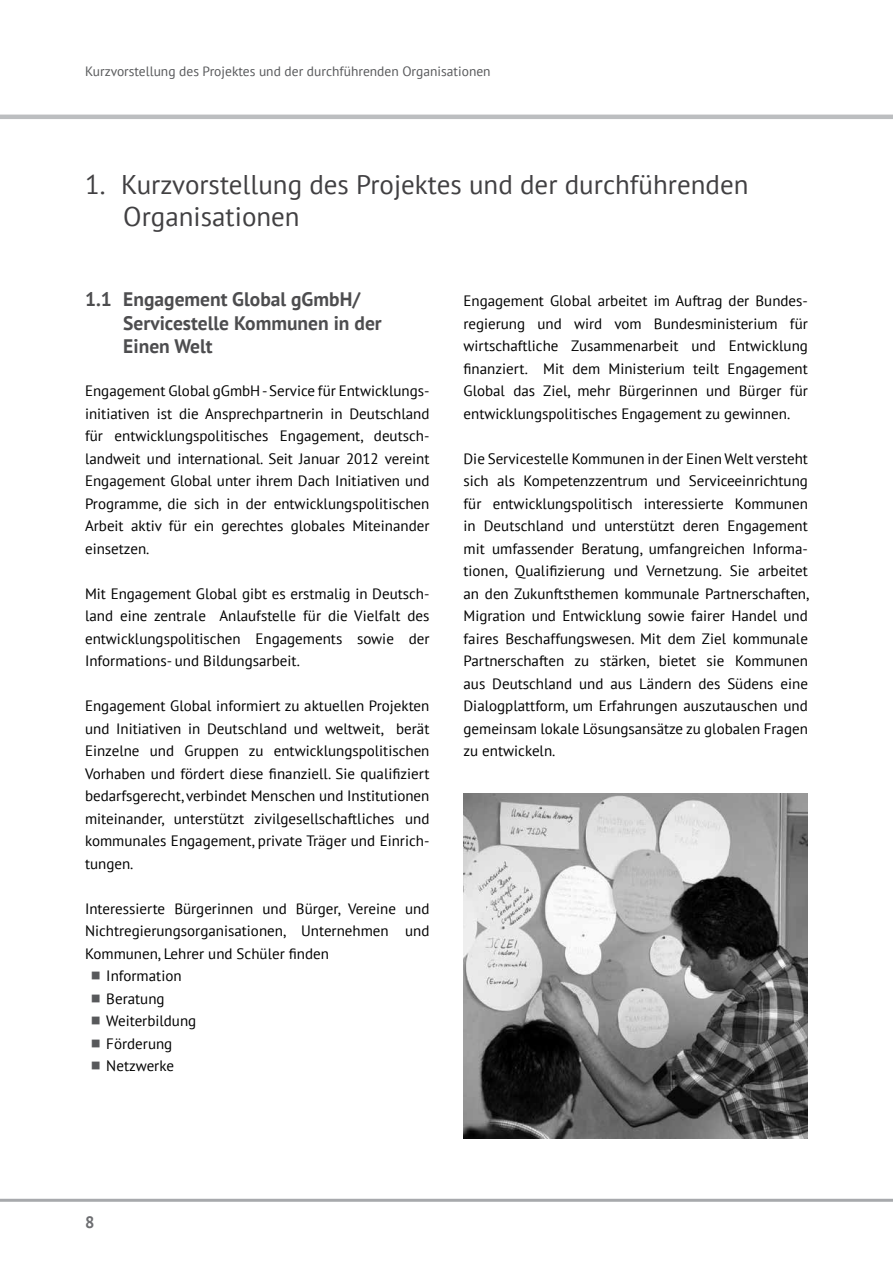
<style>
.page{position:relative;width:893px;height:1263px;background:#fff}
.page>*{position:absolute;margin:0;border:0;box-sizing:border-box;transform-origin:0 0}
.t1{font:27px/32.4px "PT Sans";color:#414042}
.t2{font:700 19.5px/23.4px "PT Sans";color:#4d4d4f}
.t3{font:700 16.5px "PT Sans";color:#6d6e71}
.t4{font:15px/22.5px "PT Sans";color:#000;text-align:justify}
.t5{font:13.5px "PT Sans";color:#58595b}
</style>
<div class="page">
<hr style="left:0;top:115px;width:893px;height:4px;background:#bcbec0">
<hr style="left:0;top:1199px;width:893px;height:3px;background:#a7a9ac">
<img style="left:463px;top:793px;width:345px;height:345px">
<p class="t5" style="left:85px;top:63px;width:407px">Kurzvorstellung des Projektes und der durchführenden Organisationen</p>
<h1 class="t1" style="left:123px;top:168px;width:627px;text-indent:-38px">1. Kurzvorstellung des Projektes und der durchführenden<br>Organisationen</h1>
<h2 class="t2" style="left:123px;top:287px;width:260px;text-indent:-38px">1.1 Engagement Global gGmbH/<br>Servicestelle Kommunen in der<br>Einen Welt</h2>
<p class="t4" style="left:85px;top:379px;width:346px">Engagement Global gGmbH - Service für Entwicklungs&shy;initiativen ist die Ansprechpartnerin in Deutschland für entwicklungspolitisches Engagement, deutsch&shy;landweit und international. Seit Januar 2012 vereint Engagement Global unter ihrem Dach Initiativen und Programme, die sich in der entwicklungspolitischen Arbeit aktiv für ein gerechtes globales Miteinander einsetzen.</p>
<p class="t4" style="left:85px;top:582px;width:346px">Mit Engagement Global gibt es erstmalig in Deutsch&shy;land eine zentrale Anlaufstelle für die Vielfalt des entwicklungspolitischen Engagements sowie der Informations- und Bildungsarbeit.</p>
<p class="t4" style="left:85px;top:694px;width:346px">Engagement Global informiert zu aktuellen Projekten und Initiativen in Deutschland und weltweit, berät Einzelne und Gruppen zu entwicklungspolitischen Vorhaben und fördert diese finanziell. Sie qualifiziert bedarfsgerecht, verbindet Menschen und Institutionen miteinander, unterstützt zivilgesellschaftliches und kommunales Engagement, private Träger und Einrich&shy;tungen.</p>
<p class="t4" style="left:85px;top:897px;width:346px">Interessierte Bürgerinnen und Bürger, Vereine und</p>
<p class="t4" style="left:85px;top:919px;width:346px">Nichtregierungsorganisationen, Unternehmen und</p>
<p class="t4" style="left:85px;top:942px;width:245px">Kommunen, Lehrer und Schüler finden</p>
<p class="t4" style="left:106px;top:964px;width:77px">Information</p>
<p class="t4" style="left:106px;top:987px;width:60px">Beratung</p>
<p class="t4" style="left:106px;top:1009px;width:91px">Weiterbildung</p>
<p class="t4" style="left:106px;top:1032px;width:68px">Förderung</p>
<p class="t4" style="left:106px;top:1054px;width:69px">Netzwerke</p>
<p class="t4" style="left:463px;top:289px;width:346px">Engagement Global arbeitet im Auftrag der Bundes&shy;regierung und wird vom Bundesministerium für wirtschaftliche Zusammenarbeit und Entwicklung finanziert. Mit dem Ministerium teilt Engagement Global das Ziel, mehr Bürgerinnen und Bürger für entwicklungspolitisches Engagement zu gewinnen.</p>
<p class="t4" style="left:463px;top:447px;width:347px">Die Servicestelle Kommunen in der Einen Welt versteht sich als Kompetenzzentrum und Serviceeinrichtung für entwicklungspolitisch interessierte Kommunen in Deutschland und unterstützt deren Engagement mit umfassender Beratung, umfangreichen Informa&shy;tionen, Qualifizierung und Vernetzung. Sie arbeitet an den Zukunftsthemen kommunale Partnerschaften, Migration und Entwicklung sowie fairer Handel und faires Beschaffungswesen. Mit dem Ziel kommunale Partnerschaften zu stärken, bietet sie Kommunen aus Deutschland und aus Ländern des Südens eine Dialogplattform, um Erfahrungen auszutauschen und gemeinsam lokale Lösungsansätze zu globalen Fragen zu entwickeln.</p>
<p class="t3" style="left:85px;top:1211px;width:11px">8</p>
</div>
